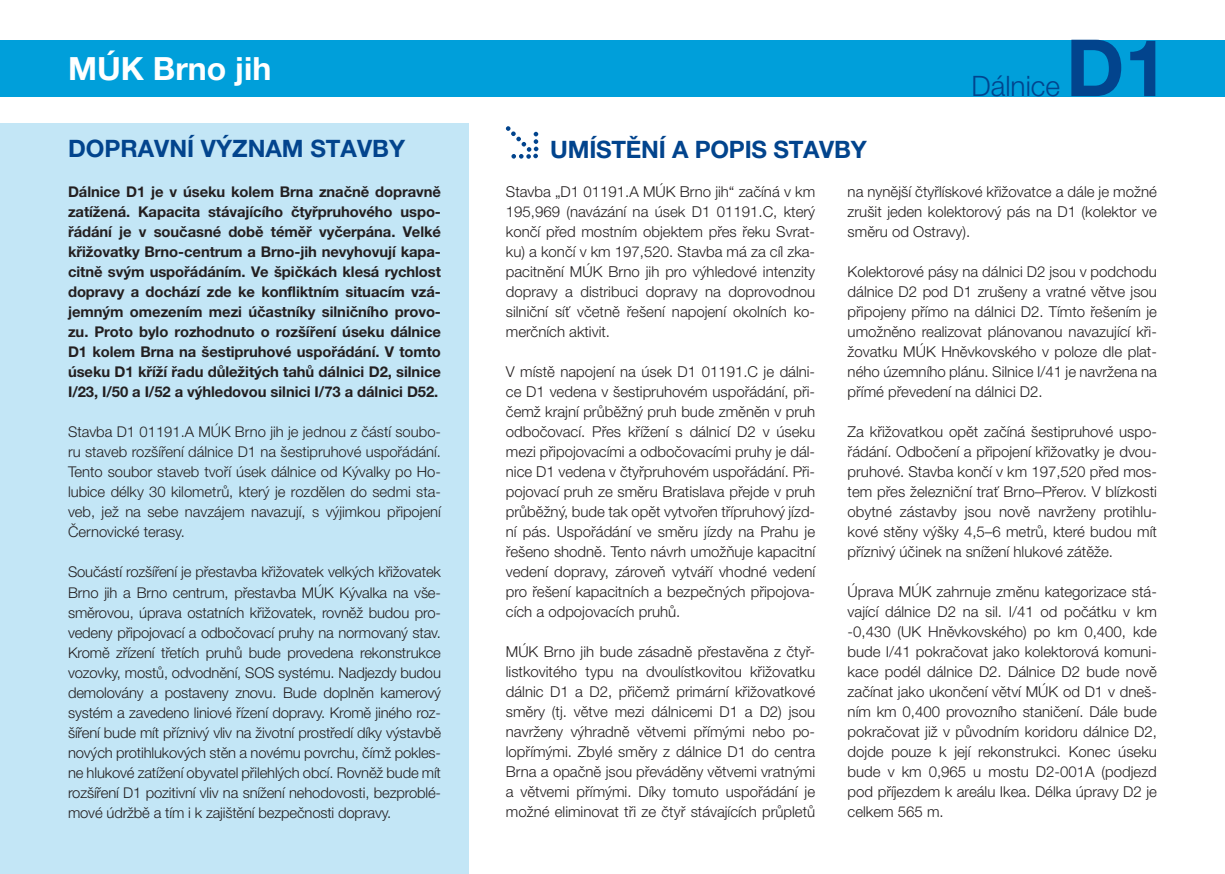
<style>
.page{position:relative;width:1225px;height:874px;background:#fff}
.page>*{position:absolute;margin:0;border:0;box-sizing:border-box;transform-origin:0 0}
.t1{font:700 78.8px "Helvetica Neue LT Pro";color:#02448d}
.t2{font:700 32px "Helvetica Neue LT Pro";color:#fff}
.t3{font:300 28.2px "Helvetica Neue LT Pro";color:#02448d}
.t4{font:700 24px "Helvetica Neue LT Pro";color:#02448d}
.t5{font:300 15px/20px "Helvetica Neue LT Pro";color:#231f20;text-align:justify}
.t6{font:300 14.8px/20px "Helvetica Neue LT Pro";letter-spacing:-.005em;color:#231f20;text-align:justify}
.t7{font:700 14.8px/20px "Helvetica Neue LT Pro";letter-spacing:-.005em;color:#231f20;text-align:justify}
</style>
<div class="page">
<div style="left:0;top:40px;width:1225px;height:56px;background:#009fda"></div>
<div style="left:0;top:123px;width:468px;height:750px;background:#c3e6f6"></div>
<svg style="left:506px;top:126px;width:32px;height:33px"></svg>
<p class="t2" style="left:68px;top:48px;width:205px">MÚK Brno jih</p>
<p class="t4" style="left:68px;top:133px;width:338px">DOPRAVNÍ VÝZNAM STAVBY</p>
<p class="t7" style="left:68px;top:181px;width:374px">Dálnice D1 je v úseku kolem Brna značně dopravně zatížená. Kapacita stávajícího čtyřpruhového uspo&shy;řádání je v současné době téměř vyčerpána. Velké křižovatky Brno-centrum a Brno-jih nevyhovují kapa&shy;citně svým uspořádáním. Ve špičkách klesá rychlost dopravy a dochází zde ke konfliktním situacím vzá&shy;jemným omezením mezi účastníky silničního provo&shy;zu. Proto bylo rozhodnuto o rozšíření úseku dálnice D1 kolem Brna na šestipruhové uspořádání. V tomto úseku D1 kříží řadu důležitých tahů dálnici D2, silnice I/23, I/50 a I/52 a výhledovou silnici I/73 a dálnici D52.</p>
<p class="t6" style="left:68px;top:421px;width:374px">Stavba D1 01191.A MÚK Brno jih je jednou z částí soubo&shy;ru staveb rozšíření dálnice D1 na šestipruhové uspořádání.<br>Tento soubor staveb tvoří úsek dálnice od Kývalky po Ho&shy;lubice délky 30 kilometrů, který je rozdělen do sedmi sta&shy;veb, jež na sebe navzájem navazují, s výjimkou připojení Černovické terasy.</p>
<p class="t6" style="left:68px;top:561px;width:374px">Součástí rozšíření je přestavba křižovatek velkých křižovatek Brno jih a Brno centrum, přestavba MÚK Kývalka na vše&shy;směrovou, úprava ostatních křižovatek, rovněž budou pro&shy;vedeny připojovací a odbočovací pruhy na normovaný stav.<br>Kromě zřízení třetích pruhů bude provedena rekonstrukce vozovky, mostů, odvodnění, SOS systému. Nadjezdy budou demolovány a postaveny znovu. Bude doplněn kamerový systém a zavedeno liniové řízení dopravy. Kromě jiného roz&shy;šíření bude mít příznivý vliv na životní prostředí díky výstavbě nových protihlukových stěn a novému povrchu, čímž pokles&shy;ne hlukové zatížení obyvatel přilehlých obcí. Rovněž bude mít rozšíření D1 pozitivní vliv na snížení nehodovosti, bezproblé&shy;mové údržbě a tím i k zajištění bezpečnosti dopravy.</p>
<p class="t4" style="left:550px;top:135px;width:318px">UMÍSTĚNÍ A POPIS STAVBY</p>
<p class="t3" style="left:971px;top:69px;width:90px">Dálnice</p>
<p class="t1" style="left:1066px;top:19px;width:104px">D1</p>
<p class="t5" style="left:506px;top:181px;width:311px">Stavba „D1 01191.A MÚK Brno jih“ začíná v km 195,969 (navázání na úsek D1 01191.C, který končí před mostním objektem přes řeku Svrat&shy;ku) a končí v km 197,520. Stavba má za cíl zka&shy;pacitnění MÚK Brno jih pro výhledové intenzity dopravy a distribuci dopravy na doprovodnou silniční síť včetně řešení napojení okolních ko&shy;merčních aktivit.</p>
<p class="t5" style="left:506px;top:361px;width:311px">V místě napojení na úsek D1 01191.C je dálni&shy;ce D1 vedena v šestipruhovém uspořádání, při&shy;čemž krajní průběžný pruh bude změněn v pruh odbočovací. Přes křížení s dálnicí D2 v úseku mezi připojovacími a odbočovacími pruhy je dál&shy;nice D1 vedena v čtyřpruhovém uspořádání. Při&shy;pojovací pruh ze směru Bratislava přejde v pruh průběžný, bude tak opět vytvořen třípruhový jízd&shy;ní pás. Uspořádání ve směru jízdy na Prahu je řešeno shodně. Tento návrh umožňuje kapacitní vedení dopravy, zároveň vytváří vhodné vedení pro řešení kapacitních a bezpečných připojova&shy;cích a odpojovacích pruhů.</p>
<p class="t5" style="left:506px;top:641px;width:311px">MÚK Brno jih bude zásadně přestavěna z čtyř&shy;listkovitého typu na dvoulístkovitou křižovatku dálnic D1 a D2, přičemž primární křižovatkové směry (tj. větve mezi dálnicemi D1 a D2) jsou navrženy výhradně větvemi přímými nebo po&shy;lopřímými. Zbylé směry z dálnice D1 do centra Brna a opačně jsou převáděny větvemi vratnými a větvemi přímými. Díky tomuto uspořádání je možné eliminovat tři ze čtyř stávajících průpletů</p>
<p class="t5" style="left:847px;top:181px;width:311px">na nynější čtyřlískové křižovatce a dále je možné zrušit jeden kolektorový pás na D1 (kolektor ve směru od Ostravy).</p>
<p class="t5" style="left:847px;top:261px;width:311px">Kolektorové pásy na dálnici D2 jsou v podchodu dálnice D2 pod D1 zrušeny a vratné větve jsou připojeny přímo na dálnici D2. Tímto řešením je umožněno realizovat plánovanou navazující kři&shy;žovatku MÚK Hněvkovského v poloze dle plat&shy;ného územního plánu. Silnice I/41 je navržena na přímé převedení na dálnici D2.</p>
<p class="t5" style="left:847px;top:421px;width:311px">Za křižovatkou opět začíná šestipruhové uspo&shy;řádání. Odbočení a připojení křižovatky je dvou&shy;pruhové. Stavba končí v km 197,520 před mos&shy;tem přes železniční trať Brno–Přerov. V blízkosti obytné zástavby jsou nově navrženy protihlu&shy;kové stěny výšky 4,5–6 metrů, které budou mít příznivý účinek na snížení hlukové zátěže.</p>
<p class="t5" style="left:847px;top:581px;width:311px">Úprava MÚK zahrnuje změnu kategorizace stá&shy;vající dálnice D2 na sil. I/41 od počátku v km -0,430 (UK Hněvkovského) po km 0,400, kde bude I/41 pokračovat jako kolektorová komuni&shy;kace podél dálnice D2. Dálnice D2 bude nově začínat jako ukončení větví MÚK od D1 v dneš&shy;ním km 0,400 provozního staničení. Dále bude pokračovat již v původním koridoru dálnice D2, dojde pouze k její rekonstrukci. Konec úseku bude v km 0,965 u mostu D2-001A (podjezd pod příjezdem k areálu Ikea. Délka úpravy D2 je celkem 565 m.</p>
</div>
